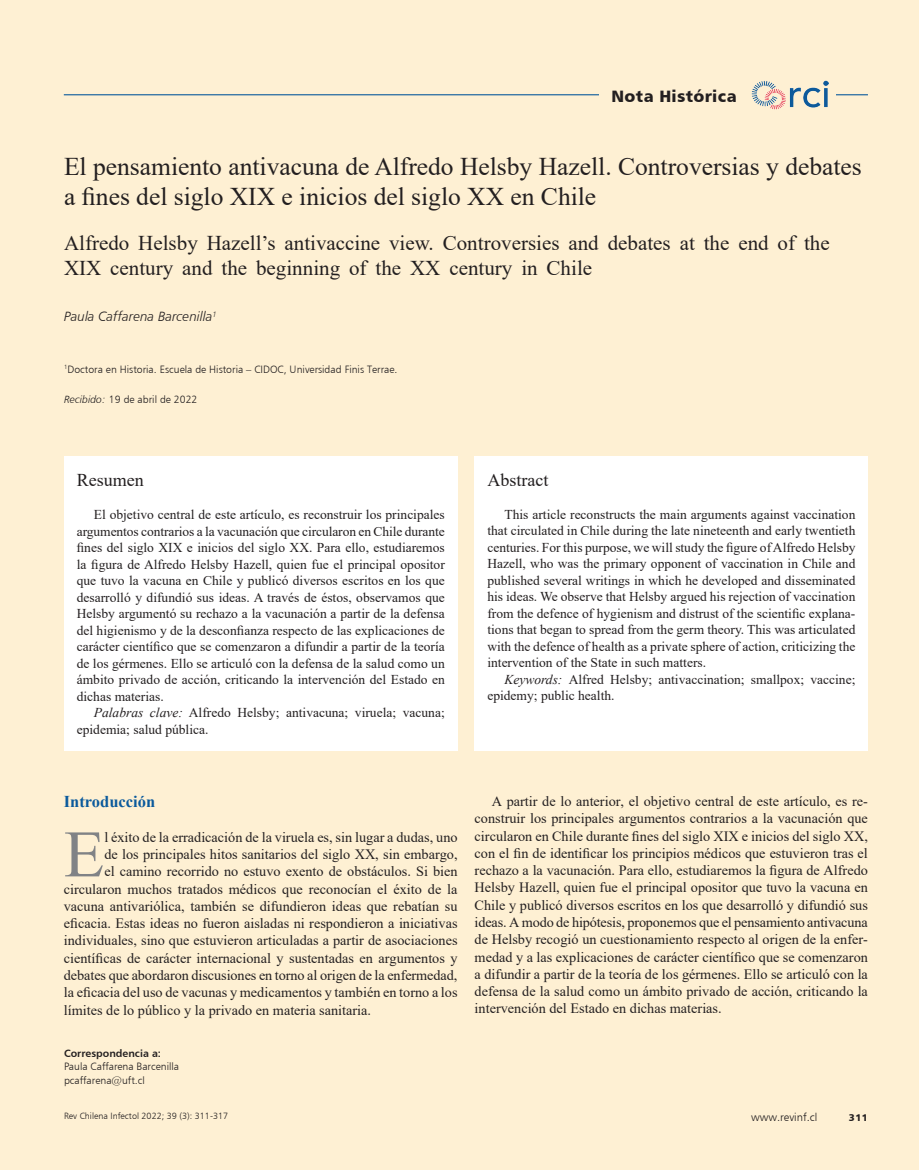
<style>
.page{position:relative;width:919px;height:1170px;background:#fff}
.page>*{position:absolute;margin:0;border:0;box-sizing:border-box;transform-origin:0 0}
.t1{font:66.3px "Times New Roman";color:#808285}
.t2{font:25.5px/30px "Times New Roman";color:#231f20}
.t3{font:21px/25.5px "Times New Roman";color:#231f20}
.t4{font:18px "Times New Roman";color:#231f20}
.t5{font:16.5px "Humanist 777 BT Black B";letter-spacing:.02em;color:#231f20}
.t6{font:700 16.5px "Times New Roman";color:#0b5a9c}
.t7{font:14.25px/17.2px "Times New Roman";color:#231f20;text-align:justify}
.t8{font:13.5px/16.5px "Times New Roman";color:#231f20;text-align:justify}
.t9{font:13.5px "Humanist 777 BT Light Italic B";color:#231f20}
.t10{font:11.25px "Humanist 777 BT Light B";color:#231f20}
.t11{font:10.5px/13.5px "Humanist 777 BT Light B";color:#231f20}
.t12{font:10.5px "Humanist 777 BT Bold B";color:#231f20}
.t13{font:9.75px "Humanist 777 BT Black B";color:#231f20}
.t14{font:9px "Humanist 777 BT Light B";color:#231f20}
.s1{font-family:"Humanist 777 BT Light Italic B"}
.s2{font-style:italic}
</style>
<div class="page">
<div style="left:0;top:0;width:918px;height:1169px;background:#fef0d3"></div>
<hr style="left:64px;top:94px;width:803px;height:1px;background:#0b5a9c">
<div style="left:744px;top:80px;width:92px;height:30px;background:#fef0d3"></div>
<img style="left:751px;top:80px;width:77px;height:30px">
<div style="left:598px;top:80px;width:151px;height:30px;background:#fef0d3"></div>
<div style="left:64px;top:455px;width:393px;height:295px;background:#fff"></div>
<div style="left:474px;top:455px;width:394px;height:295px;background:#fff"></div>
<p class="t5" style="left:611px;top:85px;width:126px">Nota Histórica</p>
<h2 class="t2" style="left:64px;top:150px;width:799px">El pensamiento antivacuna de Alfredo Helsby Hazell. Controversias y debates a fines del siglo XIX e inicios del siglo XX en Chile</h2>
<h3 class="t3" style="left:64px;top:229px;width:767px">Alfredo Helsby Hazell’s antivaccine view. Controversies and debates at the end of the<br>XIX century and the beginning of the XX century in Chile</h3>
<p class="t9" style="left:64px;top:308px;width:154px">Paula Caffarena Barcenilla<sup>1</sup></p>
<p class="t11" style="left:64px;top:362px;width:335px"><sup>1</sup>Doctora en Historia. Escuela de Historia – CIDOC, Universidad Finis Terrae.</p>
<p class="t11" style="left:64px;top:392px;width:135px"><span class="s1">Recibido:</span> 19 de abril de 2022</p>
<h3 class="t4" style="left:77px;top:467px;width:68px">Resumen</h3>
<p class="t8" style="left:77px;top:506px;width:369px;text-indent:17px">El objetivo central de este artículo, es reconstruir los principales argumentos contrarios a la vacunación que circularon en Chile durante fines del siglo XIX e inicios del siglo XX. Para ello, estudiaremos la figura de Alfredo Helsby Hazell, quien fue el principal opositor que tuvo la vacuna en Chile y publicó diversos escritos en los que desarrolló y difundió sus ideas. A través de éstos, observamos que Helsby argumentó su rechazo a la vacunación a partir de la defensa del higienismo y de la desconfianza respecto de las explicaciones de carácter científico que se comenzaron a difundir a partir de la teoría de los gérmenes. Ello se articuló con la defensa de la salud como un ámbito privado de acción, criticando la intervención del Estado en dichas materias.</p>
<p class="t8" style="left:77px;top:704px;width:369px;text-indent:17px"><span class="s2">Palabras clave:</span> Alfredo Helsby; antivacuna; viruela; vacuna; epidemia; salud pública.</p>
<h3 class="t4" style="left:487px;top:467px;width:62px">Abstract</h3>
<p class="t8" style="left:487px;top:505px;width:369px;text-indent:17px">This article reconstructs the main arguments against vaccination that circulated in Chile during the late nineteenth and early twentieth centuries. For this purpose, we will study the figure of Alfredo Helsby Hazell, who was the primary opponent of vaccination in Chile and published several writings in which he developed and disseminated his ideas. We observe that Helsby argued his rejection of vaccination from the defence of hygienism and distrust of the scientific explana&shy;tions that began to spread from the germ theory. This was articulated with the defence of health as a private sphere of action, criticizing the intervention of the State in such matters.</p>
<p class="t8" style="left:487px;top:670px;width:369px;text-indent:17px"><span class="s2">Keywords:</span> Alfred Helsby; antivaccination; smallpox; vaccine; epidemy; public health.</p>
<p class="t6" style="left:64px;top:789px;width:93px">Introducción</p>
<h1 class="t1" style="left:64px;top:807px;width:42px">E</h1>
<p class="t7" style="left:104px;top:828px;width:355px">l éxito de la erradicación de la viruela es, sin lugar a dudas, uno</p>
<p class="t7" style="left:104px;top:845px;width:354px">de los principales hitos sanitarios del siglo XX, sin embargo,</p>
<p class="t7" style="left:104px;top:862px;width:355px">el camino recorrido no estuvo exento de obstáculos. Si bien</p>
<p class="t7" style="left:64px;top:879px;width:395px">circularon muchos tratados médicos que reconocían el éxito de la</p>
<p class="t7" style="left:64px;top:897px;width:395px">vacuna antivariólica, también se difundieron ideas que rebatían su</p>
<p class="t7" style="left:64px;top:914px;width:395px">eficacia. Estas ideas no fueron aisladas ni respondieron a iniciativas</p>
<p class="t7" style="left:64px;top:931px;width:395px">individuales, sino que estuvieron articuladas a partir de asociaciones</p>
<p class="t7" style="left:64px;top:948px;width:395px">científicas de carácter internacional y sustentadas en argumentos y</p>
<p class="t7" style="left:64px;top:966px;width:395px">debates que abordaron discusiones en torno al origen de la enfermedad,</p>
<p class="t7" style="left:64px;top:983px;width:395px">la eficacia del uso de vacunas y medicamentos y también en torno a los</p>
<p class="t7" style="left:64px;top:1000px;width:309px">límites de lo público y la privado en materia sanitaria.</p>
<p class="t12" style="left:64px;top:1046px;width:98px">Correspondencia a:</p>
<p class="t11" style="left:64px;top:1059px;width:116px">Paula Caffarena Barcenilla pcaffarena@uft.cl</p>
<p class="t14" style="left:64px;top:1110px;width:166px">Rev Chilena Infectol 2022; 39 (3): 311-317</p>
<p class="t7" style="left:474px;top:792px;width:395px;text-indent:17px">A partir de lo anterior, el objetivo central de este artículo, es re&shy;construir los principales argumentos contrarios a la vacunación que circularon en Chile durante fines del siglo XIX e inicios del siglo XX, con el fin de identificar los principios médicos que estuvieron tras el rechazo a la vacunación. Para ello, estudiaremos la figura de Alfredo Helsby Hazell, quien fue el principal opositor que tuvo la vacuna en Chile y publicó diversos escritos en los que desarrolló y difundió sus ideas. A modo de hipótesis, proponemos que el pensamiento antivacuna de Helsby recogió un cuestionamiento respecto al origen de la enfer&shy;medad y a las explicaciones de carácter científico que se comenzaron a difundir a partir de la teoría de los gérmenes. Ello se articuló con la defensa de la salud como un ámbito privado de acción, criticando la intervención del Estado en dichas materias.</p>
<p class="t10" style="left:751px;top:1110px;width:68px">www.revinf.cl</p>
<p class="t13" style="left:848px;top:1111px;width:20px">311</p>
</div>
